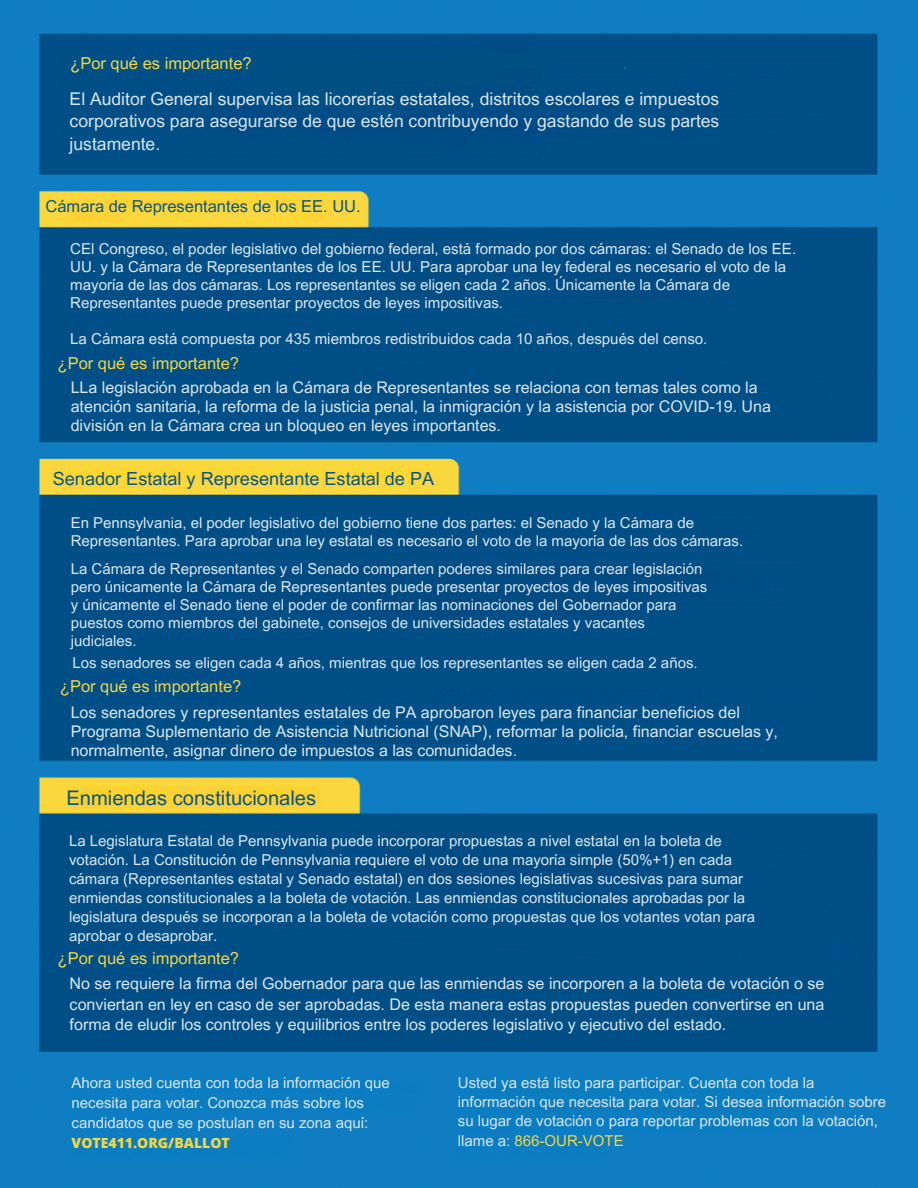
<style>
.page{position:relative;width:918px;height:1188px;background:#fff}
.page>*{position:absolute;margin:0;border:0;box-sizing:border-box;transform-origin:0 0}
.t1{font:20.1px "Arial MT Pro";color:#0a5586}
.t2{font:18.15px "Arial MT Pro";color:#0a5586}
.t3{font:17.55px/22.5px "Arial MT Pro";color:#d9e6ee;text-align:justify}
.t4{font:16.5px "Arial MT Pro";color:#f3d642}
.t5{font:16.5px "Arial MT Pro";color:#0a5586}
.t6{font:16.5px "Arial MT Pro";color:#f4d742}
.t7{font:16.05px/19.2px "Arial MT Pro";color:#dce7ef}
.t8{font:15px/18px "Arial MT Pro";color:#dce7ef}
.t9{font:800 14.1px "Open Sans";color:#f3d642}
.s1{color:#f3d642}
</style>
<div class="page">
<img style="left:0;top:0;width:918px;height:1188px">
<p class="t6" style="left:70px;top:57px;width:183px">¿Por qué es importante?</p>
<p class="t3" style="left:70px;top:89px;width:651px">El Auditor General supervisa las licorerías estatales, distritos escolares e impuestos corporativos para asegurarse de que estén contribuyendo y gastando de sus partes justamente.</p>
<h2 class="t5" style="left:46px;top:200px;width:317px">Cámara de Representantes de los EE. UU.</h2>
<h2 class="t8" style="left:70px;top:242px;width:727px">CEl Congreso, el poder legislativo del gobierno federal, está formado por dos cámaras: el Senado de los EE.<br>UU. y la Cámara de Representantes de los EE. UU. Para aprobar una ley federal es necesario el voto de la mayoría de las dos cámaras. Los representantes se eligen cada 2 años. Únicamente la Cámara de Representantes puede presentar proyectos de leyes impositivas.</h2>
<h2 class="t8" style="left:70px;top:332px;width:639px">La Cámara está compuesta por 435 miembros redistribuidos cada 10 años, después del censo.</h2>
<p class="t4" style="left:58px;top:357px;width:183px">¿Por qué es importante?</p>
<p class="t7" style="left:71px;top:380px;width:702px">LLa legislación aprobada en la Cámara de Representantes se relaciona con temas tales como la atención sanitaria, la reforma de la justicia penal, la inmigración y la asistencia por COVID-19. Una división en la Cámara crea un bloqueo en leyes importantes.</p>
<h2 class="t2" style="left:53px;top:472px;width:383px">Senador Estatal y Representante Estatal de PA</h2>
<p class="t8" style="left:71px;top:516px;width:674px">En Pennsylvania, el poder legislativo del gobierno tiene dos partes: el Senado y la Cámara de<br>Representantes. Para aprobar una ley estatal es necesario el voto de la mayoría de las dos cámaras.</p>
<h2 class="t8" style="left:71px;top:561px;width:638px">La Cámara de Representantes y el Senado comparten poderes similares para crear legislación pero únicamente la Cámara de Representantes puede presentar proyectos de leyes impositivas y únicamente el Senado tiene el poder de confirmar las nominaciones del Gobernador para puestos como miembros del gabinete, consejos de universidades estatales y vacantes judiciales.</h2>
<p class="t8" style="left:73px;top:656px;width:627px">Los senadores se eligen cada 4 años, mientras que los representantes se eligen cada 2 años.</p>
<p class="t4" style="left:60px;top:680px;width:183px">¿Por qué es importante?</p>
<p class="t7" style="left:71px;top:705px;width:709px">Los senadores y representantes estatales de PA aprobaron leyes para financiar beneficios del<br>Programa Suplementario de Asistencia Nutricional (SNAP), reformar la policía, financiar escuelas y, normalmente, asignar dinero de impuestos a las comunidades.</p>
<h2 class="t1" style="left:66px;top:791px;width:251px">Enmiendas constitucionales</h2>
<p class="t8" style="left:69px;top:833px;width:687px;line-height:19.2px">La Legislatura Estatal de Pennsylvania puede incorporar propuestas a nivel estatal en la boleta de votación. La Constitución de Pennsylvania requiere el voto de una mayoría simple (50%+1) en cada cámara (Representantes estatal y Senado estatal) en dos sesiones legislativas sucesivas para sumar enmiendas constitucionales a la boleta de votación. Las enmiendas constitucionales aprobadas por la legislatura después se incorporan a la boleta de votación como propuestas que los votantes votan para aprobar o desaprobar.</p>
<h1 class="t4" style="left:58px;top:952px;width:183px">¿Por qué es importante?</h1>
<p class="t7" style="left:70px;top:976px;width:756px;line-height:20.2px;text-align:justify">No se requiere la firma del Gobernador para que las enmiendas se incorporen a la boleta de votación o se conviertan en ley en caso de ser aprobadas. De esta manera estas propuestas pueden convertirse en una forma de eludir los controles y equilibrios entre los poderes legislativo y ejecutivo del estado.</p>
<h2 class="t8" style="left:72px;top:1074px;width:320px;line-height:20.2px">Ahora usted cuenta con toda la información que necesita para votar. Conozca más sobre los candidatos que se postulan en su zona aquí:</h2>
<p class="t9" style="left:72px;top:1133px;width:160px">VOTE411.ORG/BALLOT</p>
<p class="t8" style="left:458px;top:1075px;width:430px;line-height:19.2px">Usted ya está listo para participar. Cuenta con toda la información que necesita para votar. Si desea información sobre su lugar de votación o para reportar problemas con la votación, llame a: <span class="s1">866-OUR-VOTE</span></p>
</div>
